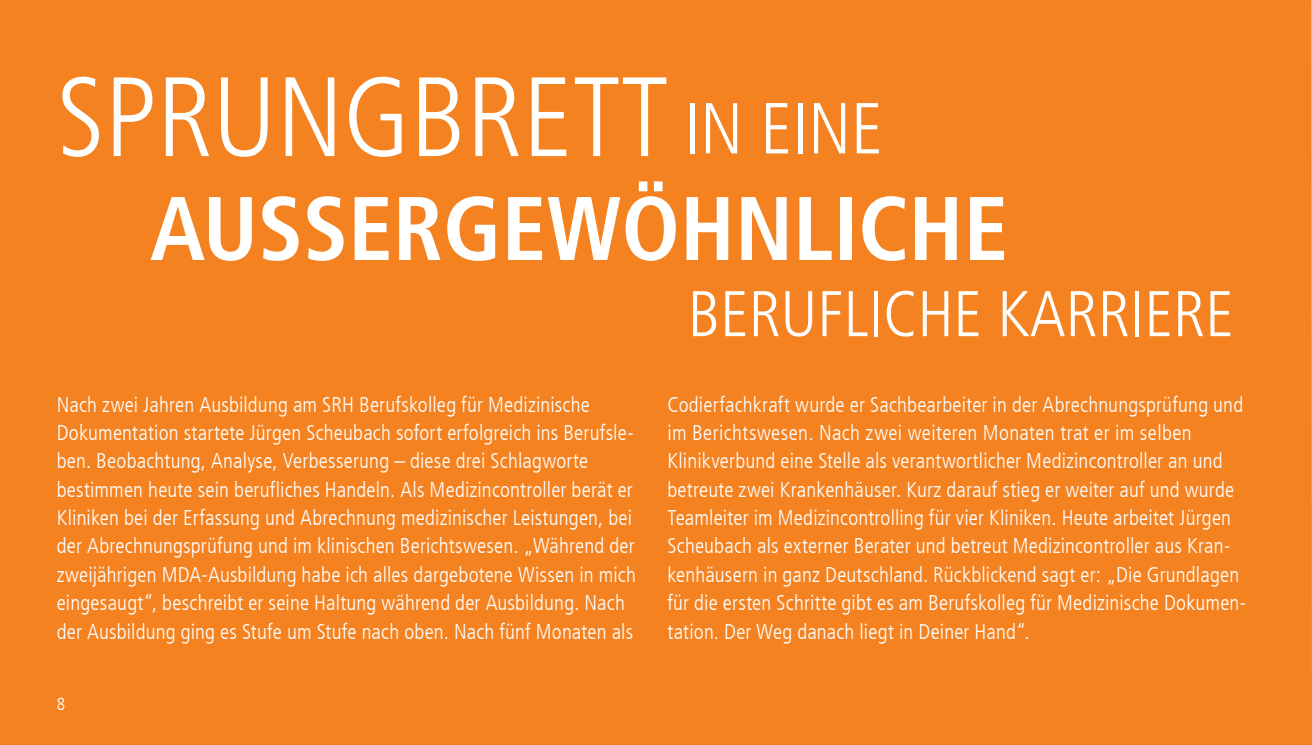
<style>
.page{position:relative;width:1312px;height:745px;background:#fff}
.page>*{position:absolute;margin:0;border:0;box-sizing:border-box;transform-origin:0 0}
.t1{font:300 condensed 112.5px "Frutiger LT";color:#fff}
.t2{font:700 condensed 90px "Frutiger LT";color:#fff}
.t3{font:300 condensed 72px "Frutiger LT";color:#fff}
.t4{font:300 condensed 64.5px "Frutiger LT";color:#fff}
.t5{font:300 condensed 21.25px/28.2px "Frutiger LT";letter-spacing:.01em;color:#fff}
.t6{font:300 condensed 17.5px "Frutiger LT";color:#fff}
</style>
<div class="page">
<div style="left:0;top:0;width:1311px;height:744px;background:#f58220"></div>
<h1 class="t1" style="left:57px;top:53px;width:613px">SPRUNGBRETT</h1>
<h2 class="t2" style="left:150px;top:175px;width:859px">AUSSERGEWÖHNLICHE</h2>
<h3 class="t3" style="left:684px;top:87px;width:200px">IN EINE</h3>
<h3 class="t4" style="left:687px;top:277px;width:547px">BERUFLICHE KARRIERE</h3>
<p class="t5" style="left:57px;top:390px;width:580px">Nach zwei Jahren Ausbildung am SRH Berufskolleg für Medizinische Dokumentation startete Jürgen Scheubach sofort erfolgreich ins Berufsle&shy;ben. Beobachtung, Analyse, Verbesserung – diese drei Schlagworte bestimmen heute sein berufliches Handeln. Als Medizincontroller berät er Kliniken bei der Erfassung und Abrechnung medizinischer Leistungen, bei der Abrechnungsprüfung und im klinischen Berichtswesen. „Während der zweijährigen MDA-Ausbildung habe ich alles dargebotene Wissen in mich eingesaugt“, beschreibt er seine Haltung während der Ausbildung. Nach der Ausbildung ging es Stufe um Stufe nach oben. Nach fünf Monaten als</p>
<p class="t5" style="left:667px;top:390px;width:580px">Codierfachkraft wurde er Sachbearbeiter in der Abrechnungsprüfung und im Berichtswesen. Nach zwei weiteren Monaten trat er im selben Klinikverbund eine Stelle als verantwortlicher Medizincontroller an und betreute zwei Krankenhäuser. Kurz darauf stieg er weiter auf und wurde Teamleiter im Medizincontrolling für vier Kliniken. Heute arbeitet Jürgen Scheubach als externer Berater und betreut Medizincontroller aus Kran&shy;kenhäusern in ganz Deutschland. Rückblickend sagt er: „Die Grundlagen für die ersten Schritte gibt es am Berufskolleg für Medizinische Dokumen&shy;tation. Der Weg danach liegt in Deiner Hand“.</p>
<p class="t6" style="left:57px;top:693px;width:10px">8</p>
</div>
